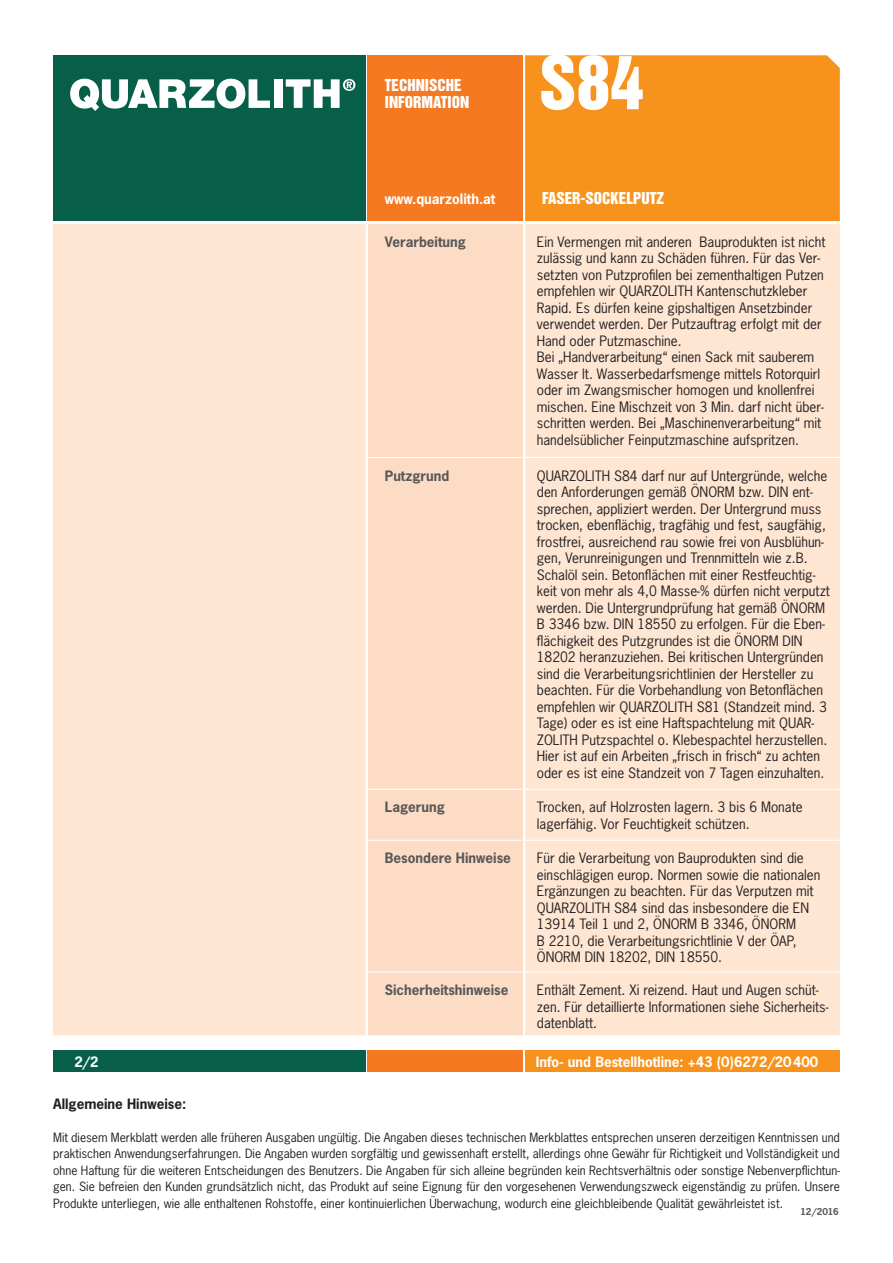
<style>
.page{position:relative;width:893px;height:1263px;background:#fff}
.page>*{position:absolute;margin:0;border:0;box-sizing:border-box;transform-origin:0 0}
.t1{font:67.5px "Helvetica Inserat LT Std";color:#fff}
.t2{font:15px/17.2px "Helvetica Inserat LT Std";color:#fff}
.t3{font:13.5px/16.5px "News Gothic Std";color:#231f20}
.t4{font:700 13.5px "News Gothic Std";color:#57585a}
.t5{font:700 13.5px "News Gothic Std";color:#fff}
.t6{font:700 13.5px "News Gothic Std";color:#231f20}
.t7{font:12px/16.5px "News Gothic Std";color:#231f20;text-align:justify}
.t8{font:700 9px "News Gothic Std";letter-spacing:-.015em;color:#57585a}
</style>
<div class="page">
<div style="left:53px;top:1050px;width:313px;height:21px;background:#075f4a"></div>
<div style="left:368px;top:1050px;width:155px;height:21px;background:#f47921"></div>
<div style="left:525px;top:1050px;width:315px;height:21px;background:#f7931d"></div>
<div style="left:53px;top:55px;width:313px;height:166px;background:#075f4a"></div>
<div style="left:525px;top:55px;width:315px;height:166px;background:#f7931d"></div>
<div style="left:368px;top:55px;width:155px;height:166px;background:#f47921"></div>
<div style="left:368px;top:224px;width:155px;height:811px;background:#fddcc5"></div>
<svg style="left:525px;top:224px;width:315px;height:811px;background:#fee7d5"></svg>
<hr style="left:368px;top:457px;width:155px;height:1px;background:#fff">
<hr style="left:525px;top:457px;width:315px;height:1px;background:#fff">
<hr style="left:368px;top:789px;width:155px;height:1px;background:#fff">
<hr style="left:525px;top:789px;width:315px;height:1px;background:#fff">
<hr style="left:368px;top:840px;width:155px;height:1px;background:#fff">
<hr style="left:525px;top:840px;width:315px;height:1px;background:#fff">
<hr style="left:368px;top:972px;width:155px;height:1px;background:#fff">
<hr style="left:525px;top:972px;width:315px;height:1px;background:#fff">
<div style="left:53px;top:224px;width:314px;height:812px;background:#fee6d3"></div>
<hr style="left:53px;top:1035px;width:315px;height:1px;background:#fff">
<hr style="left:366px;top:224px;width:2px;height:811px;background:#fff">
<svg style="left:70px;top:79px;width:200px;height:32px"></svg>
<div style="left:274px;top:79px;width:9px;height:29px;background:#fff"></div>
<svg style="left:286px;top:79px;width:69px;height:29px"></svg>
<p class="t2" style="left:385px;top:77px;width:86px">TECHNISCHE<br>INFORMATION</p>
<h1 class="t1" style="left:539px;top:42px;width:107px">S84</h1>
<p class="t5" style="left:385px;top:190px;width:112px">www.quarzolith.at</p>
<p class="t2" style="left:542px;top:190px;width:123px">FASER-SOCKELPUTZ</p>
<p class="t4" style="left:385px;top:233px;width:83px">Verarbeitung</p>
<p class="t3" style="left:537px;top:233px;width:290px">Ein Vermengen mit anderen Bauprodukten ist nicht zulässig und kann zu Schäden führen. Für das Ver&shy;setzten von Putzprofilen bei zementhaltigen Putzen empfehlen wir QUARZOLITH Kantenschutzkleber Rapid. Es dürfen keine gipshaltigen Ansetzbinder verwendet werden. Der Putzauftrag erfolgt mit der Hand oder Putzmaschine.<br>Bei „Handverarbeitung“ einen Sack mit sauberem Wasser lt. Wasserbedarfsmenge mittels Rotorquirl oder im Zwangsmischer homogen und knollenfrei mischen. Eine Mischzeit von 3 Min. darf nicht über&shy;schritten werden. Bei „Maschinenverarbeitung“ mit handelsüblicher Feinputzmaschine aufspritzen.</p>
<p class="t4" style="left:385px;top:467px;width:66px">Putzgrund</p>
<p class="t3" style="left:537px;top:467px;width:295px">QUARZOLITH S84 darf nur auf Untergründe, welche den Anforderungen gemäß ÖNORM bzw. DIN ent&shy;sprechen, appliziert werden. Der Untergrund muss trocken, ebenflächig, tragfähig und fest, saugfähig, frostfrei, ausreichend rau sowie frei von Ausblühun&shy;gen, Verunreinigungen und Trennmitteln wie z.B.<br>Schalöl sein. Betonflächen mit einer Restfeuchtig&shy;keit von mehr als 4,0 Masse-% dürfen nicht verputzt werden. Die Untergrundprüfung hat gemäß ÖNORM B 3346 bzw. DIN 18550 zu erfolgen. Für die Eben&shy;flächigkeit des Putzgrundes ist die ÖNORM DIN 18202 heranzuziehen. Bei kritischen Untergründen sind die Verarbeitungsrichtlinien der Hersteller zu beachten. Für die Vorbehandlung von Betonflächen empfehlen wir QUARZOLITH S81 (Standzeit mind. 3<br>Tage) oder es ist eine Haftspachtelung mit QUAR-ZOLITH Putzspachtel o. Klebespachtel herzustellen.<br>Hier ist auf ein Arbeiten „frisch in frisch“ zu achten oder es ist eine Standzeit von 7 Tagen einzuhalten.</p>
<p class="t4" style="left:385px;top:798px;width:62px">Lagerung</p>
<p class="t3" style="left:537px;top:799px;width:267px">Trocken, auf Holzrosten lagern. 3 bis 6 Monate lagerfähig. Vor Feuchtigkeit schützen.</p>
<p class="t4" style="left:385px;top:849px;width:128px">Besondere Hinweise</p>
<p class="t3" style="left:537px;top:850px;width:285px">Für die Verarbeitung von Bauprodukten sind die einschlägigen europ. Normen sowie die nationalen Ergänzungen zu beachten. Für das Verputzen mit QUARZOLITH S84 sind das insbesondere die EN 13914 Teil 1 und 2, ÖNORM B 3346, ÖNORM<br>B 2210, die Verarbeitungsrichtlinie V der ÖAP, ÖNORM DIN 18202, DIN 18550.</p>
<p class="t4" style="left:385px;top:981px;width:125px">Sicherheitshinweise</p>
<p class="t3" style="left:537px;top:982px;width:293px">Enthält Zement. Xi reizend. Haut und Augen schüt&shy;zen. Für detaillierte Informationen siehe Sicherheits&shy;datenblatt.</p>
<p class="t5" style="left:74px;top:1053px;width:26px">2/2</p>
<p class="t5" style="left:536px;top:1053px;width:284px">Info- und Bestellhotline: +43 (0)6272/20400</p>
<p class="t6" style="left:53px;top:1095px;width:135px">Allgemeine Hinweise:</p>
<p class="t7" style="left:53px;top:1129px;width:788px">Mit diesem Merkblatt werden alle früheren Ausgaben ungültig. Die Angaben dieses technischen Merkblattes entsprechen unseren derzeitigen Kenntnissen und praktischen Anwendungserfahrungen. Die Angaben wurden sorgfältig und gewissenhaft erstellt, allerdings ohne Gewähr für Richtigkeit und Vollständigkeit und ohne Haftung für die weiteren Entscheidungen des Benutzers. Die Angaben für sich alleine begründen kein Rechtsverhältnis oder sonstige Nebenverpflichtun&shy;gen. Sie befreien den Kunden grundsätzlich nicht, das Produkt auf seine Eignung für den vorgesehenen Verwendungszweck eigenständig zu prüfen. Unsere Produkte unterliegen, wie alle enthaltenen Rohstoffe, einer kontinuierlichen Überwachung, wodurch eine gleichbleibende Qualität gewährleistet ist.</p>
<p class="t8" style="left:800px;top:1205px;width:40px">12/2016</p>
</div>
